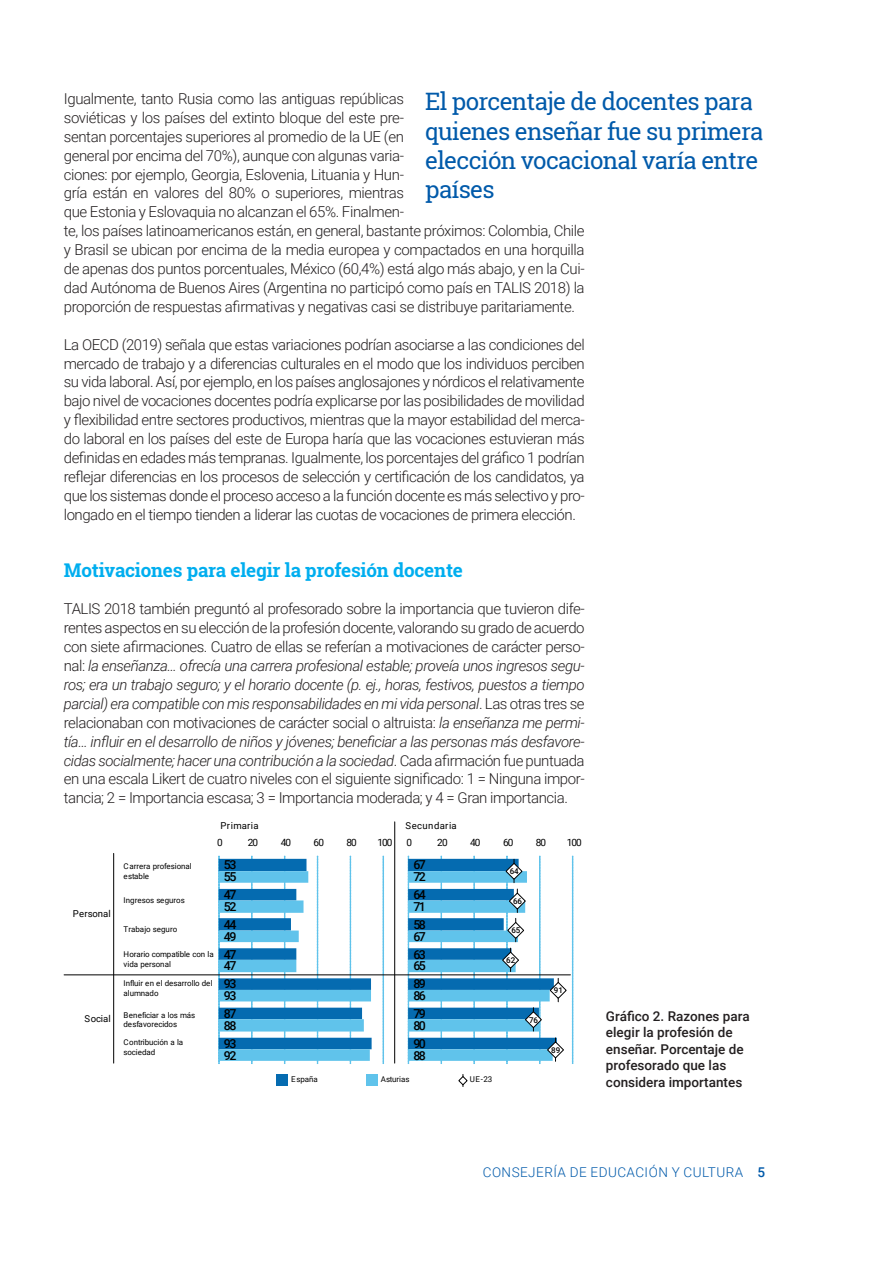
<style>
.page{position:relative;width:893px;height:1263px;background:#fff}
.page>*{position:absolute;margin:0;border:0;box-sizing:border-box;transform-origin:0 0}
.t1{font:24px/29.4px "Roboto Slab";letter-spacing:-.03em;color:#015aaa}
.ladillo{font:700 18.9px "Roboto Slab";letter-spacing:-.01em;color:#00aeef}
.t2{font:300 15px/18.9px "Roboto";letter-spacing:-.025em;color:#231f20;text-align:justify}
.grafico_titulo{font:500 13.5px/16.5px "Roboto";color:#231f20}
.t3{font:300 13.5px "Roboto";letter-spacing:.035em;color:#015aaa}
.t4{font:500 12.3px "Roboto";letter-spacing:-.12em;color:#000}
.t5{font:10.05px "Roboto";letter-spacing:-.09em;color:#000}
.t6{font:9.6px "Roboto";letter-spacing:.03em;color:#000}
.t7{font:9.6px "Roboto";letter-spacing:.005em;color:#000}
.t8{font:7.95px/9.6px "Roboto";letter-spacing:-.005em;color:#000}
.t9{font:500 7.95px "Roboto";letter-spacing:-.01em;color:#000}
.s1{font-style:italic}
.s2{font-weight:500}
</style>
<div class="page">
<svg style="left:218px;top:855px;width:166px;height:209px"></svg>
<hr style="left:64px;top:974px;width:506px;height:1px;background:#000">
<hr style="left:113px;top:853px;width:1px;height:210px;background:#000">
<hr style="left:394px;top:822px;width:1px;height:241px;background:#000">
<svg style="left:407px;top:855px;width:167px;height:209px"></svg>
<div style="left:276px;top:1074px;width:11px;height:12px;background:#056bb0"></div>
<div style="left:366px;top:1074px;width:11px;height:12px;background:#60c3eb"></div>
<svg style="left:458px;top:1074px;width:10px;height:12px"></svg>
<p class="t1" style="left:425px;top:87px;width:340px">El porcentaje de docentes para quienes enseñar fue su primera elección vocacional varía entre países</p>
<p class="t2" style="left:64px;top:89px;width:522px;text-align:left">Igualmente, tanto Rusia como las antiguas repúblicas<br>soviéticas y los países del extinto bloque del este pre-<br>sentan porcentajes superiores al promedio de la UE (en<br>general por encima del 70%), aunque con algunas varia-<br>ciones: por ejemplo, Georgia, Eslovenia, Lituania y Hun-<br>gría están en valores del 80% o superiores, mientras<br>que Estonia y Eslovaquia no alcanzan el 65%. Finalmen-<br>te, los países latinoamericanos están, en general, bastante próximos: Colombia, Chile y Brasil se ubican por encima de la media europea y compactados en una horquilla de apenas dos puntos porcentuales, México (60,4%) está algo más abajo, y en la Cui&shy;dad Autónoma de Buenos Aires (Argentina no participó como país en TALIS 2018) la proporción de respuestas afirmativas y negativas casi se distribuye paritariamente.</p>
<p class="t2" style="left:64px;top:334px;width:522px">La OECD (2019) señala que estas variaciones podrían asociarse a las condiciones del mercado de trabajo y a diferencias culturales en el modo que los individuos perciben su vida laboral. Así, por ejemplo, en los países anglosajones y nórdicos el relativamente bajo nivel de vocaciones docentes podría explicarse por las posibilidades de movilidad y flexibilidad entre sectores productivos, mientras que la mayor estabilidad del merca&shy;do laboral en los países del este de Europa haría que las vocaciones estuvieran más definidas en edades más tempranas. Igualmente, los porcentajes del gráfico 1 podrían reflejar diferencias en los procesos de selección y certificación de los candidatos, ya que los sistemas donde el proceso acceso a la función docente es más selectivo y pro&shy;longado en el tiempo tienden a liderar las cuotas de vocaciones de primera elección.</p>
<p class="ladillo" style="left:64px;top:557px;width:401px">Motivaciones para elegir la profesión docente</p>
<p class="t2" style="left:64px;top:599px;width:522px">TALIS 2018 también preguntó al profesorado sobre la importancia que tuvieron dife&shy;rentes aspectos en su elección de la profesión docente, valorando su grado de acuerdo con siete afirmaciones. Cuatro de ellas se referían a motivaciones de carácter perso&shy;nal: <span class="s1">la enseñanza… ofrecía una carrera profesional estable; proveía unos ingresos segu&shy;ros; era un trabajo seguro; y el horario docente (p. ej., horas, festivos, puestos a tiempo parcial) era compatible con mis responsabilidades en mi vida personal</span>. Las otras tres se relacionaban con motivaciones de carácter social o altruista: <span class="s1">la enseñanza me permi&shy;tía… influir en el desarrollo de niños y jóvenes; beneficiar a las personas más desfavore&shy;cidas socialmente; hacer una contribución a la sociedad</span>. Cada afirmación fue puntuada en una escala Likert de cuatro niveles con el siguiente significado: 1 = Ninguna impor&shy;tancia; 2 = Importancia escasa; 3 = Importancia moderada; y 4 = Gran importancia.</p>
<p class="t6" style="left:221px;top:819px;width:40px">Primaria</p>
<p class="t6" style="left:405px;top:819px;width:53px">Secundaria</p>
<p class="t7" style="left:73px;top:907px;width:39px">Personal</p>
<p class="t6" style="left:84px;top:1012px;width:28px">Social</p>
<p class="t5" style="left:217px;top:836px;width:7px">0</p>
<p class="t5" style="left:248px;top:836px;width:12px">20</p>
<p class="t5" style="left:281px;top:836px;width:12px">40</p>
<p class="t5" style="left:314px;top:836px;width:12px">60</p>
<p class="t5" style="left:346px;top:836px;width:12px">80</p>
<p class="t5" style="left:377px;top:836px;width:17px">100</p>
<p class="t8" style="left:124px;top:861px;width:70px">Carrera profesional estable</p>
<p class="t8" style="left:124px;top:895px;width:63px">Ingresos seguros</p>
<p class="t8" style="left:124px;top:924px;width:55px">Trabajo seguro</p>
<p class="t8" style="left:124px;top:949px;width:92px">Horario compatible con la vida personal</p>
<p class="t8" style="left:124px;top:978px;width:91px">Influir en el desarrollo del alumnado</p>
<p class="t8" style="left:124px;top:1010px;width:73px">Beneficiar a los más desfavorecidos</p>
<p class="t8" style="left:124px;top:1037px;width:61px">Contribución a la sociedad</p>
<p class="t4" style="left:224px;top:856px;width:14px">53</p>
<p class="t4" style="left:224px;top:886px;width:14px">47</p>
<p class="t4" style="left:224px;top:916px;width:14px">44</p>
<p class="t4" style="left:224px;top:946px;width:14px">47</p>
<p class="t4" style="left:224px;top:975px;width:14px">93</p>
<p class="t4" style="left:224px;top:1005px;width:14px">87</p>
<p class="t4" style="left:224px;top:1035px;width:14px">93</p>
<p class="t4" style="left:224px;top:868px;width:14px">55</p>
<p class="t4" style="left:224px;top:898px;width:14px">52</p>
<p class="t4" style="left:224px;top:928px;width:14px">49</p>
<p class="t4" style="left:224px;top:957px;width:14px">47</p>
<p class="t4" style="left:224px;top:987px;width:14px">93</p>
<p class="t4" style="left:224px;top:1017px;width:14px">88</p>
<p class="t4" style="left:224px;top:1047px;width:14px">92</p>
<p class="t5" style="left:406px;top:836px;width:7px">0</p>
<p class="t5" style="left:437px;top:836px;width:12px">20</p>
<p class="t5" style="left:470px;top:836px;width:12px">40</p>
<p class="t5" style="left:503px;top:836px;width:12px">60</p>
<p class="t5" style="left:536px;top:836px;width:12px">80</p>
<p class="t5" style="left:567px;top:836px;width:17px">100</p>
<p class="t4" style="left:413px;top:856px;width:14px">67</p>
<p class="t4" style="left:413px;top:886px;width:14px">64</p>
<p class="t4" style="left:413px;top:916px;width:14px">58</p>
<p class="t4" style="left:413px;top:946px;width:14px">63</p>
<p class="t4" style="left:413px;top:975px;width:14px">89</p>
<p class="t4" style="left:413px;top:1005px;width:14px">79</p>
<p class="t4" style="left:413px;top:1035px;width:14px">90</p>
<p class="t4" style="left:413px;top:868px;width:14px">72</p>
<p class="t4" style="left:413px;top:898px;width:14px">71</p>
<p class="t4" style="left:413px;top:928px;width:14px">67</p>
<p class="t4" style="left:413px;top:957px;width:14px">65</p>
<p class="t4" style="left:413px;top:987px;width:14px">86</p>
<p class="t4" style="left:413px;top:1017px;width:14px">80</p>
<p class="t4" style="left:413px;top:1047px;width:14px">88</p>
<p class="t9" style="left:510px;top:866px;width:10px">64</p>
<p class="t9" style="left:513px;top:896px;width:10px">66</p>
<p class="t9" style="left:511px;top:925px;width:10px">65</p>
<p class="t9" style="left:506px;top:955px;width:10px">62</p>
<p class="t9" style="left:529px;top:1014px;width:10px">76</p>
<p class="t9" style="left:554px;top:985px;width:10px">91</p>
<p class="t9" style="left:551px;top:1044px;width:10px">89</p>
<p class="t8" style="left:291px;top:1074px;width:28px">España</p>
<p class="t8" style="left:381px;top:1074px;width:30px">Asturias</p>
<p class="t8" style="left:470px;top:1074px;width:24px">UE-23</p>
<p class="grafico_titulo" style="left:606px;top:1007px;width:145px">Gráfico 2. Razones para elegir la profesión de enseñar. Porcentaje de profesorado que las considera importantes</p>
<p class="t3" style="left:483px;top:1163px;width:284px">CONSEJERÍA DE EDUCACIÓN Y CULTURA <span class="s2">5</span></p>
</div>
